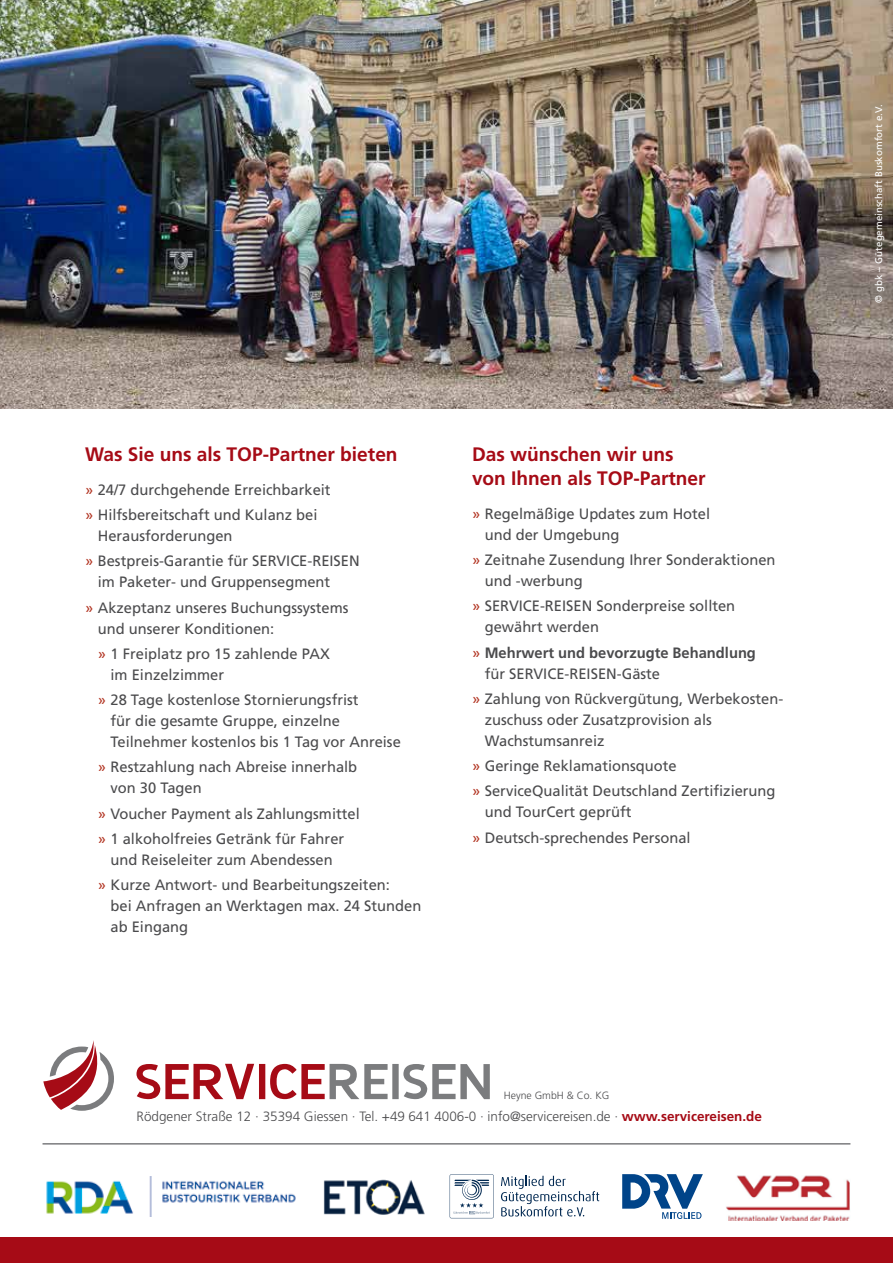
<style>
.page{position:relative;width:893px;height:1263px;background:#fff}
.page>*{position:absolute;margin:0;border:0;box-sizing:border-box;transform-origin:0 0}
.t1{font:700 19.5px/24px "Frutiger LT Std";color:#a60b16}
.t2{font:15px/25.2px "Frutiger LT Std";color:#4b4b4d}
.t3{font:700 15px/21px "Frutiger LT Std";color:#4b4b4d}
.t4{font:300 13.5px "Frutiger LT Std";color:#4b4b4d}
.t5{font:300 10.5px "Frutiger LT Std";color:#4b4b4d}
.t6{font:9.75px "Frutiger LT Std";color:#fff}
.s1{color:#b33725}
.s2{font-weight:400;color:#b33725}
.s3{font-weight:400}
.s4{font-weight:700;color:#a60b16}
</style>
<div class="page">
<div style="left:0;top:1237px;width:893px;height:26px;background:#a60b16"></div>
<svg style="left:43px;top:1040px;width:71px;height:71px"></svg>
<div style="left:392px;top:1064px;width:7px;height:35px;background:#7b7c7e"></div>
<div style="left:259px;top:1064px;width:6px;height:35px;background:#a60b16"></div>
<svg style="left:403px;top:1064px;width:87px;height:35px"></svg>
<svg style="left:136px;top:1064px;width:118px;height:35px"></svg>
<svg style="left:270px;top:1064px;width:118px;height:35px"></svg>
<img style="left:46px;top:1176px;width:250px;height:41px">
<img style="left:323px;top:1179px;width:102px;height:35px">
<svg style="left:450px;top:1174px;width:44px;height:44px"></svg>
<svg style="left:501px;top:1176px;width:98px;height:40px"></svg>
<img style="left:726px;top:1175px;width:124px;height:45px">
<svg style="left:622px;top:1174px;width:81px;height:45px"></svg>
<hr style="left:43px;top:1143px;width:807px;height:1px;background:#7b7c7e">
<img style="left:0;top:0;width:893px;height:408px">
<h1 class="t1" style="left:85px;top:442px;width:314px">Was Sie uns als TOP-Partner bieten</h1>
<p class="t2" style="left:85px;top:477px;width:247px"><span class="s1">»</span> 24/7 durchgehende Erreichbarkeit <span class="s1">»</span> Hilfsbereitschaft und Kulanz bei</p>
<p class="t2" style="left:85px;top:523px;width:276px;text-indent:13px">Herausforderungen<br><span class="s1">»</span> Bestpreis-Garantie für SERVICE-REISEN</p>
<p class="t2" style="left:85px;top:570px;width:265px;text-align:center">im Paketer- und Gruppensegment<br><span class="s1">»</span> Akzeptanz unseres Buchungssystems</p>
<p class="t2" style="left:98px;top:616px;width:233px">und unserer Konditionen:<br><span class="s1">»</span> 1 Freiplatz pro 15 zahlende PAX</p>
<p class="t2" style="left:98px;top:662px;width:262px;text-indent:13px">im Einzelzimmer<br><span class="s1">»</span> 28 Tage kostenlose Stornierungsfrist</p>
<p class="t2" style="left:111px;top:710px;width:292px;line-height:21px">für die gesamte Gruppe, einzelne<br>Teilnehmer kostenlos bis 1 Tag vor Anreise</p>
<p class="t2" style="left:111px;top:757px;width:248px;line-height:21px;text-indent:-13px"><span class="s1">»</span> Restzahlung nach Abreise innerhalb von 30 Tagen</p>
<p class="t2" style="left:98px;top:801px;width:264px"><span class="s1">»</span> Voucher Payment als Zahlungsmittel <span class="s1">»</span> 1 alkoholfreies Getränk für Fahrer</p>
<p class="t2" style="left:98px;top:847px;width:294px;text-indent:13px">und Reiseleiter zum Abendessen<br><span class="s1">»</span> Kurze Antwort- und Bearbeitungszeiten:</p>
<p class="t2" style="left:111px;top:895px;width:312px;line-height:21px">bei Anfragen an Werktagen max. 24 Stunden ab Eingang</p>
<h1 class="t1" style="left:472px;top:442px;width:235px">Das wünschen wir uns von Ihnen als TOP-Partner</h1>
<p class="t2" style="left:485px;top:503px;width:227px;line-height:21px;text-indent:-13px"><span class="s1">»</span> Regelmäßige Updates zum Hotel und der Umgebung</p>
<p class="t2" style="left:485px;top:549px;width:292px;line-height:21px;text-indent:-13px"><span class="s1">»</span> Zeitnahe Zusendung Ihrer Sonderaktionen und -werbung</p>
<p class="t2" style="left:485px;top:596px;width:252px;line-height:21px;text-indent:-13px"><span class="s1">»</span> SERVICE-REISEN Sonderpreise sollten gewährt werden</p>
<p class="t3" style="left:485px;top:642px;width:273px;text-indent:-13px"><span class="s2">»</span> Mehrwert und bevorzugte Behandlung <span class="s3">für SERVICE-REISEN-Gäste</span></p>
<p class="t2" style="left:485px;top:688px;width:299px;line-height:21px;text-indent:-13px"><span class="s1">»</span> Zahlung von Rückvergütung, Werbekosten&shy;zuschuss oder Zusatzprovision als<br>Wachstumsanreiz</p>
<p class="t2" style="left:472px;top:753px;width:305px"><span class="s1">»</span> Geringe Reklamationsquote<br><span class="s1">»</span> ServiceQualität Deutschland Zertifizierung</p>
<p class="t2" style="left:472px;top:800px;width:220px;text-indent:13px">und TourCert geprüft<br><span class="s1">»</span> Deutsch-sprechendes Personal</p>
<p class="t5" style="left:504px;top:1089px;width:107px">Heyne GmbH &amp; Co. KG</p>
<p class="t4" style="left:137px;top:1108px;width:627px">Rödgener Straße 12 · 35394 Giessen · Tel. +49 641 4006-0 · info@servicereisen.de · <span class="s4">www.servicereisen.de</span></p>
<p class="t6" style="left:873px;top:303px;width:199px;rotate:-90deg">© gbk – Gütegemeinschaft Buskomfort e.V.</p>
</div>
